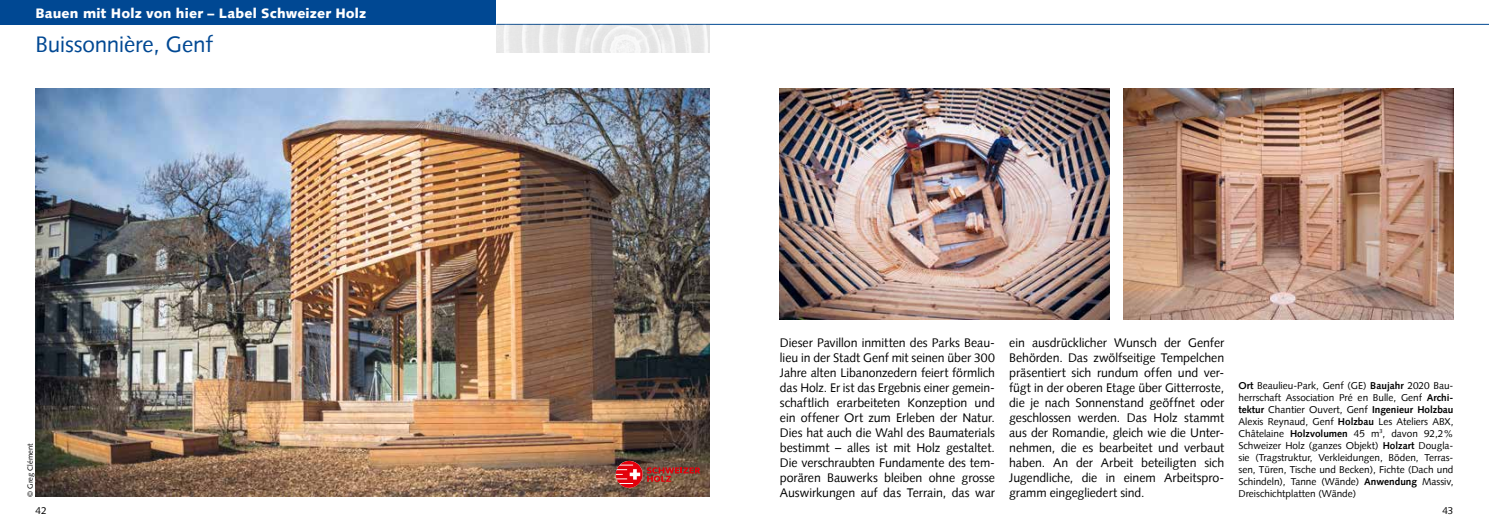
<style>
.page{position:relative;width:1489px;height:525px;background:#fff}
.page>*{position:absolute;margin:0;border:0;box-sizing:border-box;transform-origin:0 0}
.t1{font:22.5px "Syntax";letter-spacing:-.01em;color:#004893}
.t2{font:900 13.75px "Syntax";letter-spacing:.01em;color:#fff}
.t3{font:12.5px/15px "Syntax";letter-spacing:-.005em;color:#000;text-align:justify}
.t4{font:10px/12px "Syntax";color:#000;text-align:justify}
.t5{font:7.5px "Syntax";color:#000}
.s1{font-weight:700}
</style>
<div class="page">
<div style="left:0;top:0;width:496px;height:25px;background:#004893"></div>
<hr style="left:496px;top:24px;width:992px;height:1px;background:#004893">
<img style="left:496px;top:25px;width:213px;height:27px">
<img style="left:35px;top:89px;width:674px;height:407px">
<img style="left:780px;top:89px;width:329px;height:230px">
<img style="left:1123px;top:89px;width:330px;height:230px">
<svg style="left:615px;top:460px;width:85px;height:27px;background:#9a473e"></svg>
<p class="t2" style="left:35px;top:5px;width:332px">Bauen mit Holz von hier – Label Schweizer Holz</p>
<h1 class="t1" style="left:35px;top:31px;width:179px">Buissonnière, Genf</h1>
<p class="t5" style="left:26px;top:496px;width:55px;rotate:-90deg">© Greg Clément</p>
<p class="t3" style="left:780px;top:334px;width:216px">Dieser Pavillon inmitten des Parks Beau&shy;lieu in der Stadt Genf mit seinen über 300<br>Jahre alten Libanonzedern feiert förmlich das Holz. Er ist das Ergebnis einer gemein&shy;schaftlich erarbeiteten Konzeption und ein offener Ort zum Erleben der Natur.<br>Dies hat auch die Wahl des Baumaterials bestimmt – alles ist mit Holz gestaltet.<br>Die verschraubten Fundamente des tem&shy;porären Bauwerks bleiben ohne grosse Auswirkungen auf das Terrain, das war</p>
<p class="t3" style="left:1009px;top:334px;width:216px">ein ausdrücklicher Wunsch der Genfer Behörden. Das zwölfseitige Tempelchen präsentiert sich rundum offen und ver&shy;fügt in der oberen Etage über Gitterroste, die je nach Sonnenstand geöffnet oder geschlossen werden. Das Holz stammt aus der Romandie, gleich wie die Unter&shy;nehmen, die es bearbeitet und verbaut haben. An der Arbeit beteiligten sich Jugendliche, die in einem Arbeitspro&shy;gramm eingegliedert sind.</p>
<p class="t4" style="left:1238px;top:379px;width:216px"><span class="s1">Ort</span> Beaulieu-Park, Genf (GE) <span class="s1">Baujahr</span> 2020 Bau&shy;herrschaft Association Pré en Bulle, Genf <span class="s1">Archi&shy;tektur</span> Chantier Ouvert, Genf <span class="s1">Ingenieur Holzbau </span>Alexis Reynaud, Genf <span class="s1">Holzbau</span> Les Ateliers ABX, Châtelaine <span class="s1">Holzvolumen</span> 45 m<sup>3</sup>, davon 92,2% Schweizer Holz (ganzes Objekt) <span class="s1">Holzart</span> Dougla&shy;sie (Tragstruktur, Verkleidungen, Böden, Terras&shy;sen, Türen, Tische und Becken), Fichte (Dach und Schindeln), Tanne (Wände) <span class="s1">Anwendung</span> Massiv,</p>
<p class="t4" style="left:1238px;top:487px;width:119px">Dreischichtplatten (Wände)</p>
<p class="t4" style="left:35px;top:504px;width:13px">42</p>
<p class="t4" style="left:1442px;top:504px;width:13px">43</p>
</div>
